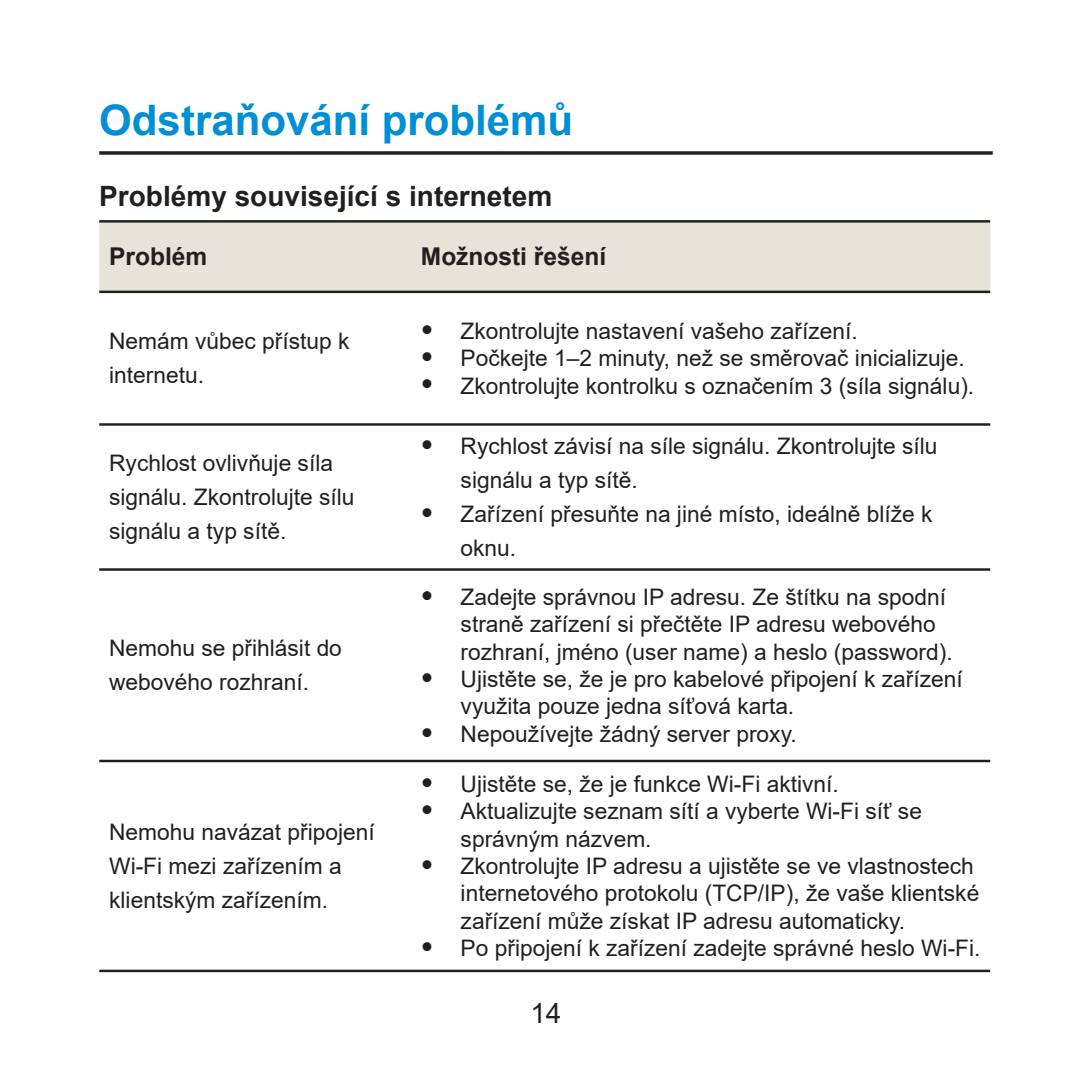
<style>
.page{position:relative;width:1092px;height:1092px;background:#fff}
.page>*{position:absolute;margin:0;border:0;box-sizing:border-box;transform-origin:0 0}
.t1{font:700 42px "Arial";color:#008fd5}
.t2{font:700 28px "Arial";color:#231f20}
.t3{font:28px "Arial";color:#231f20}
.t4{font:700 24.5px "Arial";color:#231f20}
.t5{font:22.75px/27.3px "Arial";color:#231f20}
</style>
<div class="page">
<svg style="left:99px;top:151px;width:893px;height:4px"></svg>
<div style="left:99px;top:222px;width:891px;height:68px;background:#e6e4d9"></div>
<hr style="left:99px;top:220px;width:312px;height:2px;background:#231f20">
<hr style="left:411px;top:220px;width:579px;height:2px;background:#231f20">
<hr style="left:99px;top:290px;width:312px;height:3px;background:#231f20">
<hr style="left:411px;top:290px;width:579px;height:3px;background:#231f20">
<hr style="left:99px;top:423px;width:312px;height:2px;background:#231f20">
<hr style="left:411px;top:423px;width:579px;height:2px;background:#231f20">
<hr style="left:99px;top:568px;width:312px;height:2px;background:#231f20">
<hr style="left:411px;top:568px;width:579px;height:2px;background:#231f20">
<hr style="left:99px;top:759px;width:312px;height:3px;background:#231f20">
<hr style="left:411px;top:759px;width:579px;height:3px;background:#231f20">
<hr style="left:99px;top:969px;width:312px;height:3px;background:#231f20">
<hr style="left:411px;top:969px;width:579px;height:3px;background:#231f20">
<h1 class="t1" style="left:99px;top:91px;width:475px">Odstraňování problémů</h1>
<p class="t2" style="left:99px;top:177px;width:454px">Problémy související s internetem</p>
<p class="t4" style="left:109px;top:239px;width:100px">Problém</p>
<p class="t4" style="left:421px;top:239px;width:187px">Možnosti řešení</p>
<p class="t5" style="left:109px;top:324px;width:242px;line-height:34.3px">Nemám vůbec přístup k internetu.</p>
<p class="t5" style="left:460px;top:317px;width:515px">Zkontrolujte nastavení vašeho zařízení.<br>Počkejte 1–2 minuty, než se směrovač inicializuje.<br>Zkontrolujte kontrolku s označením 3 (síla signálu).</p>
<p class="t5" style="left:109px;top:446px;width:247px;line-height:33.9px">Rychlost ovlivňuje síla signálu. Zkontrolujte sílu signálu a typ sítě.</p>
<p class="t5" style="left:109px;top:631px;width:234px;line-height:33.9px">Nemohu se přihlásit do webového rozhraní.</p>
<p class="t5" style="left:109px;top:814px;width:267px;line-height:33.9px">Nemohu navázat připojení<br>Wi-Fi mezi zařízením a klientským zařízením.</p>
<p class="t5" style="left:460px;top:429px;width:478px;line-height:33.9px">Rychlost závisí na síle signálu. Zkontrolujte sílu signálu a typ sítě.<br>Zařízení přesuňte na jiné místo, ideálně blíže k oknu.</p>
<p class="t5" style="left:460px;top:583px;width:503px">Zadejte správnou IP adresu. Ze štítku na spodní straně zařízení si přečtěte IP adresu webového rozhraní, jméno (user name) a heslo (password).<br>Ujistěte se, že je pro kabelové připojení k zařízení využita pouze jedna síťová karta.<br>Nepoužívejte žádný server proxy.</p>
<p class="t5" style="left:460px;top:770px;width:521px">Ujistěte se, že je funkce Wi-Fi aktivní.<br>Aktualizujte seznam sítí a vyberte Wi-Fi síť se správným názvem.<br>Zkontrolujte IP adresu a ujistěte se ve vlastnostech internetového protokolu (TCP/IP), že vaše klientské zařízení může získat IP adresu automaticky.<br>Po připojení k zařízení zadejte správné heslo Wi-Fi.</p>
<p class="t3" style="left:530px;top:997px;width:33px">14</p>
</div>
